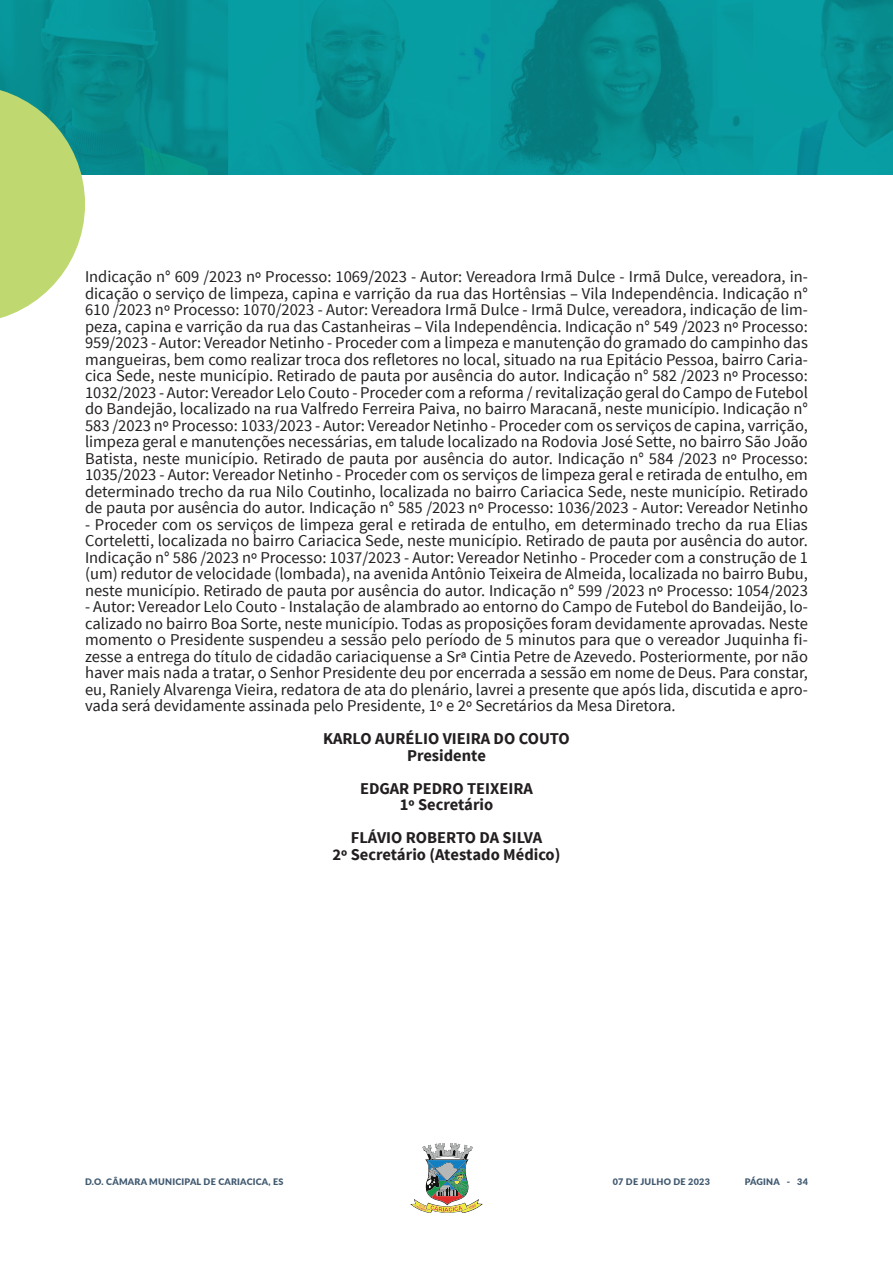
<style>
.page{position:relative;width:893px;height:1263px;background:#fff}
.page>*{position:absolute;margin:0;border:0;box-sizing:border-box;transform-origin:0 0}
.t1{font:16.5px/16.5px "Source Sans Pro";color:#231f20;text-align:justify}
.t2{font:700 16.5px "Source Sans Pro";color:#231f20}
.t3{font:900 9px "Lato";letter-spacing:.025em;color:#405970}
</style>
<div class="page">
<svg style="left:410px;top:1143px;width:73px;height:70px"></svg>
<img style="left:0;top:0;width:893px;height:174px">
<svg style="left:0;top:85px;width:85px;height:233px;background:#abd186"></svg>
<p class="t1" style="left:85px;top:269px;width:724px">Indicação n° 609 /2023 nº Processo: 1069/2023 - Autor: Vereadora Irmã Dulce - Irmã Dulce, vereadora, in&shy;dicação o serviço de limpeza, capina e varrição da rua das Hortênsias – Vila Independência. Indicação n° 610 /2023 nº Processo: 1070/2023 - Autor: Vereadora Irmã Dulce - Irmã Dulce, vereadora, indicação de lim&shy;peza, capina e varrição da rua das Castanheiras – Vila Independência. Indicação n° 549 /2023 nº Processo:<br>959/2023 - Autor: Vereador Netinho - Proceder com a limpeza e manutenção do gramado do campinho das mangueiras, bem como realizar troca dos refletores no local, situado na rua Epitácio Pessoa, bairro Caria&shy;cica Sede, neste município. Retirado de pauta por ausência do autor. Indicação n° 582 /2023 nº Processo:<br>1032/2023 - Autor: Vereador Lelo Couto - Proceder com a reforma / revitalização geral do Campo de Futebol do Bandejão, localizado na rua Valfredo Ferreira Paiva, no bairro Maracanã, neste município. Indicação n° 583 /2023 nº Processo: 1033/2023 - Autor: Vereador Netinho - Proceder com os serviços de capina, varrição, limpeza geral e manutenções necessárias, em talude localizado na Rodovia José Sette, no bairro São João Batista, neste município. Retirado de pauta por ausência do autor. Indicação n° 584 /2023 nº Processo:<br>1035/2023 - Autor: Vereador Netinho - Proceder com os serviços de limpeza geral e retirada de entulho, em determinado trecho da rua Nilo Coutinho, localizada no bairro Cariacica Sede, neste município. Retirado de pauta por ausência do autor. Indicação n° 585 /2023 nº Processo: 1036/2023 - Autor: Vereador Netinho</p>
<p class="t1" style="left:85px;top:516px;width:724px">- Proceder com os serviços de limpeza geral e retirada de entulho, em determinado trecho da rua Elias Corteletti, localizada no bairro Cariacica Sede, neste município. Retirado de pauta por ausência do autor.<br>Indicação n° 586 /2023 nº Processo: 1037/2023 - Autor: Vereador Netinho - Proceder com a construção de 1 (um) redutor de velocidade (lombada), na avenida Antônio Teixeira de Almeida, localizada no bairro Bubu, neste município. Retirado de pauta por ausência do autor. Indicação n° 599 /2023 nº Processo: 1054/2023</p>
<p class="t1" style="left:85px;top:599px;width:724px">- Autor: Vereador Lelo Couto - Instalação de alambrado ao entorno do Campo de Futebol do Bandeijão, lo&shy;calizado no bairro Boa Sorte, neste município. Todas as proposições foram devidamente aprovadas. Neste momento o Presidente suspendeu a sessão pelo período de 5 minutos para que o vereador Juquinha fi&shy;zesse a entrega do título de cidadão cariaciquense a Srª Cintia Petre de Azevedo. Posteriormente, por não haver mais nada a tratar, o Senhor Presidente deu por encerrada a sessão em nome de Deus. Para constar, eu, Raniely Alvarenga Vieira, redatora de ata do plenário, lavrei a presente que após lida, discutida e apro&shy;vada será devidamente assinada pelo Presidente, 1º e 2º Secretários da Mesa Diretora.</p>
<p class="t2" style="left:323px;top:728px;width:248px">KARLO AURÉLIO VIEIRA DO COUTO</p>
<p class="t2" style="left:407px;top:745px;width:80px">Presidente</p>
<p class="t2" style="left:360px;top:778px;width:174px">EDGAR PEDRO TEIXEIRA</p>
<p class="t2" style="left:400px;top:794px;width:95px">1º Secretário</p>
<p class="t2" style="left:351px;top:827px;width:193px">FLÁVIO ROBERTO DA SILVA</p>
<p class="t2" style="left:332px;top:844px;width:229px">2º Secretário (Atestado Médico)</p>
<p class="t3" style="left:85px;top:1175px;width:200px">D.O. CÂMARA MUNICIPAL DE CARIACICA, ES</p>
<p class="t3" style="left:613px;top:1175px;width:99px">07 DE JULHO DE 2023</p>
<p class="t3" style="left:745px;top:1175px;width:65px">PÁGINA - 34</p>
</div>
